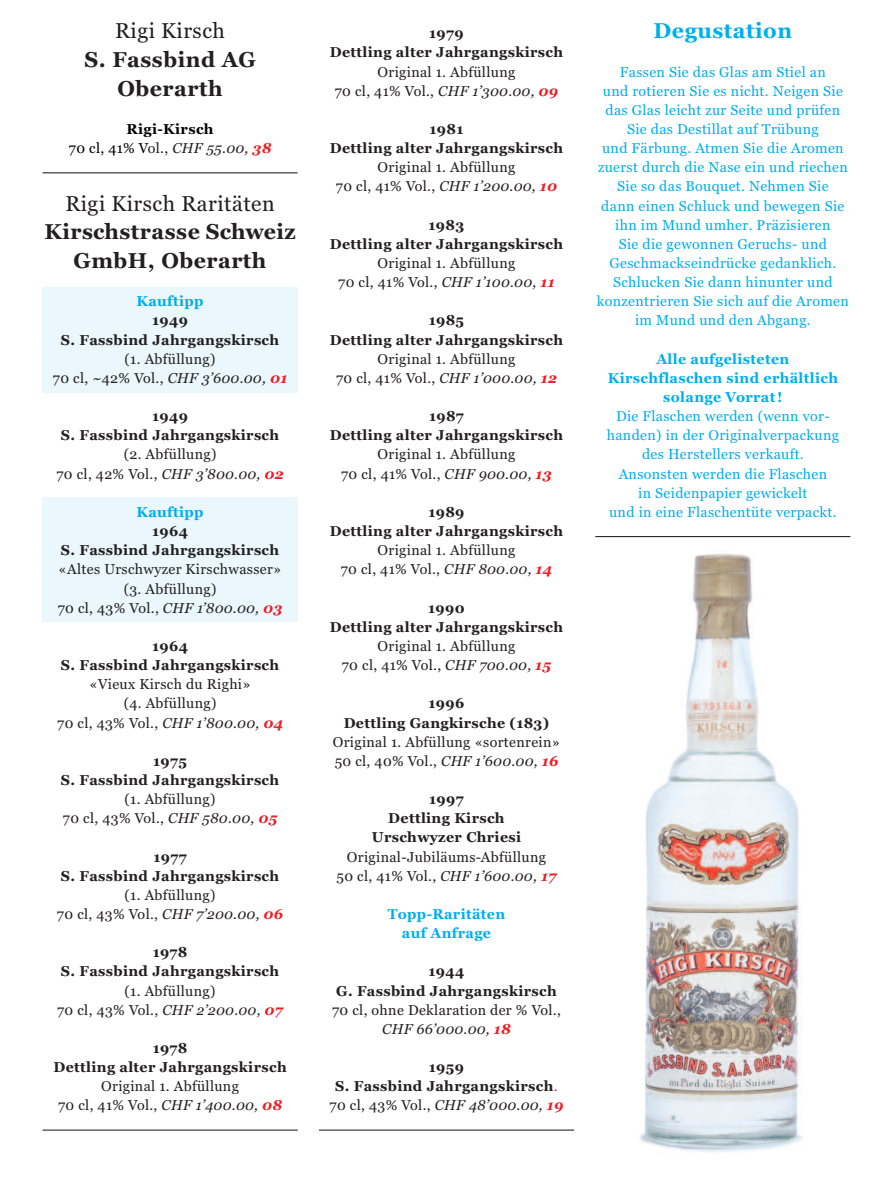
<style>
.page{position:relative;width:893px;height:1187px;background:#fff}
.page>*{position:absolute;margin:0;border:0;box-sizing:border-box;transform-origin:0 0}
.t1{font:700 21.3px/28.7px "Georgia";letter-spacing:.025em;color:#231f20;text-align:center}
.t2{font:21.3px "Georgia";letter-spacing:.025em;color:#231f20}
.t3{font:700 21.3px "Georgia";letter-spacing:.025em;color:#00aeef}
.t4{font:14.25px/19.2px "Georgia";letter-spacing:.025em;color:#231f20;text-align:center}
.t5{font:700 14.25px/19.2px "Georgia";letter-spacing:.025em;color:#231f20;text-align:center}
.t6{font:14.25px/19.2px "Georgia";letter-spacing:.025em;color:#00aeef;text-align:center}
.t7{font:700 14.25px/19.2px "Georgia";letter-spacing:.025em;color:#00aeef;text-align:center}
.t8{font:700 14.25px/19.2px "Georgia";letter-spacing:.025em;color:#000;text-align:center}
.s1{font-weight:400}
.s2{font-weight:400;color:#231f20}
.s3{font-weight:400;font-style:italic;color:#231f20}
.s4{font-style:italic;color:#ee1d23}
.s5{font-style:italic}
.s6{font-weight:700;font-style:italic;color:#ee1d23}
.s7{font-weight:400;color:#ed028c}
.s8{font-weight:400;font-style:italic}
</style>
<div class="page">
<img style="left:595px;top:536px;width:256px;height:616px">
<div style="left:43px;top:497px;width:255px;height:125px;background:#eaf7fd"></div>
<div style="left:43px;top:287px;width:255px;height:105px;background:#eaf7fd"></div>
<hr style="left:43px;top:172px;width:255px;height:1px;background:#231f20">
<hr style="left:43px;top:1129px;width:255px;height:1px;background:#231f20">
<hr style="left:319px;top:1129px;width:255px;height:1px;background:#231f20">
<hr style="left:595px;top:536px;width:255px;height:1px;background:#231f20">
<h1 class="t2" style="left:115px;top:18px;width:111px">Rigi Kirsch</h1>
<h1 class="t1" style="left:85px;top:45px;width:173px">S. Fassbind AG<br>Oberarth</h1>
<p class="t8" style="left:69px;top:119px;width:204px">Rigi-Kirsch<br><span class="s1">70 cl, 41% V</span><span class="s2">ol.,</span> <span class="s3">CHF 55.00,</span> <span class="s4">38</span></p>
<h1 class="t2" style="left:65px;top:191px;width:211px">Rigi Kirsch Raritäten</h1>
<h1 class="t1" style="left:44px;top:218px;width:253px">Kirschstrasse Schweiz<br>GmbH, Oberarth</h1>
<p class="t7" style="left:136px;top:292px;width:69px">Kauftipp</p>
<p class="t5" style="left:61px;top:311px;width:220px">1949<br>S. Fassbind Jahrgangskirsch</p>
<p class="t4" style="left:53px;top:349px;width:236px">(1. Abfüllung)<br>70 cl, ~42% Vol., <span class="s5">CHF 3’600.00,</span> <span class="s6">01</span></p>
<p class="t5" style="left:61px;top:406px;width:220px">1949<br>S. Fassbind Jahrgangskirsch</p>
<p class="t4" style="left:56px;top:445px;width:229px">(2. Abfüllung)<br>70 cl, 42% Vol., <span class="s5">CHF 3’800.00,</span> <span class="s6">02</span></p>
<p class="t7" style="left:136px;top:502px;width:69px">Kauftipp</p>
<p class="t5" style="left:61px;top:521px;width:220px">1964<br>S. Fassbind Jahrgangskirsch</p>
<p class="t4" style="left:58px;top:560px;width:226px">«Altes Urschwyzer Kirschwasser» (3. Abfüllung)<br>70 cl, 43% Vol., <span class="s5">CHF 1’800.00,</span> <span class="s6">03</span></p>
<p class="t5" style="left:61px;top:636px;width:220px">1964<br>S. Fassbind Jahrgangskirsch</p>
<p class="t4" style="left:57px;top:674px;width:227px">«Vieux Kirsch du Righi»<br>(4. Abfüllung)<br>70 cl, 43% Vol., <span class="s5">CHF 1’800.00,</span> <span class="s6">04</span></p>
<p class="t5" style="left:61px;top:751px;width:220px">1975<br>S. Fassbind Jahrgangskirsch</p>
<p class="t4" style="left:63px;top:789px;width:216px">(1. Abfüllung)<br>70 cl, 43% Vol., <span class="s5">CHF 580.00,</span> <span class="s6">05</span></p>
<p class="t5" style="left:61px;top:847px;width:220px">1977<br>S. Fassbind Jahrgangskirsch</p>
<p class="t4" style="left:57px;top:885px;width:228px">(1. Abfüllung)<br>70 cl, 43% Vol., <span class="s5">CHF 7’200.00,</span> <span class="s6">06</span></p>
<p class="t5" style="left:61px;top:942px;width:220px">1978<br>S. Fassbind Jahrgangskirsch</p>
<p class="t4" style="left:57px;top:980px;width:227px">(1. Abfüllung)<br>70 cl, 43% Vol., <span class="s5">CHF 2’200.00,</span> <span class="s6">07</span></p>
<p class="t5" style="left:54px;top:1038px;width:235px">1978<br>Dettling alter Jahrgangskirsch</p>
<p class="t4" style="left:58px;top:1076px;width:225px">Original 1. Abfüllung<br>70 cl, 41% Vol., <span class="s5">CHF 1’400.00,</span> <span class="s6">08</span></p>
<p class="t5" style="left:330px;top:24px;width:235px">1979<br>Dettling alter Jahrgangskirsch</p>
<p class="t4" style="left:335px;top:62px;width:225px">Original 1. Abfüllung<br>70 cl, 41% Vol., <span class="s5">CHF 1’300.00,</span> <span class="s6">09</span></p>
<p class="t5" style="left:330px;top:119px;width:235px">1981<br>Dettling alter Jahrgangskirsch</p>
<p class="t4" style="left:336px;top:158px;width:223px">Original 1. Abfüllung<br>70 cl, 41% Vol., <span class="s5">CHF 1’200.00,</span> <span class="s6">10</span></p>
<p class="t5" style="left:330px;top:215px;width:235px">1983<br>Dettling alter Jahrgangskirsch</p>
<p class="t4" style="left:338px;top:253px;width:218px">Original 1. Abfüllung<br>70 cl, 41% Vol., <span class="s5">CHF 1’100.00,</span> <span class="s6">11</span></p>
<p class="t5" style="left:330px;top:311px;width:235px">1985<br>Dettling alter Jahrgangskirsch</p>
<p class="t4" style="left:336px;top:349px;width:222px">Original 1. Abfüllung<br>70 cl, 41% Vol., <span class="s5">CHF 1’000.00,</span> <span class="s6">12</span></p>
<p class="t5" style="left:330px;top:406px;width:235px">1987<br>Dettling alter Jahrgangskirsch</p>
<p class="t4" style="left:341px;top:445px;width:212px">Original 1. Abfüllung<br>70 cl, 41% Vol., <span class="s5">CHF 900.00,</span> <span class="s6">13</span></p>
<p class="t5" style="left:330px;top:502px;width:235px">1989<br>Dettling alter Jahrgangskirsch</p>
<p class="t4" style="left:341px;top:540px;width:213px">Original 1. Abfüllung<br>70 cl, 41% Vol., <span class="s5">CHF 800.00,</span> <span class="s6">14</span></p>
<p class="t5" style="left:330px;top:598px;width:235px">1990<br>Dettling alter Jahrgangskirsch</p>
<p class="t4" style="left:342px;top:636px;width:211px">Original 1. Abfüllung<br>70 cl, 41% Vol., <span class="s5">CHF 700.00,</span> <span class="s6">15</span></p>
<p class="t5" style="left:344px;top:693px;width:207px">1996<br>Dettling Gangkirsche (183)</p>
<p class="t4" style="left:333px;top:732px;width:229px;text-align:left">Original 1. Abfüllung «sortenrein»<br>50 cl, 40% Vol., <span class="s5">CHF 1’600.00,</span> <span class="s6">16</span></p>
<p class="t5" style="left:372px;top:789px;width:151px">1997<br>Dettling Kirsch<br>Urschwyzer Chriesi</p>
<p class="t4" style="left:337px;top:847px;width:221px">Original-Jubiläums-Abfüllung<br>50 cl, 41% Vol., <span class="s5">CHF 1’600.00,</span> <span class="s6">17</span></p>
<p class="t7" style="left:388px;top:904px;width:119px">Topp-Raritäten auf Anfrage</p>
<p class="t5" style="left:336px;top:961px;width:222px">1944<br>G. Fassbind Jahrgangskirsch</p>
<p class="t4" style="left:332px;top:1000px;width:230px">70 cl, ohne Deklaration der % Vol.,<br><span class="s5">CHF 66’000.00,</span> <span class="s6">18</span></p>
<p class="t5" style="left:330px;top:1057px;width:235px">1959<br>S. Fassbind Jahrgangskirsch<span class="s7">.<br></span><span class="s1">70 cl, 43% Vol.,</span> <span class="s8">CHF 48’000.00,</span> <span class="s4">19</span></p>
<h1 class="t3" style="left:654px;top:18px;width:140px">Degustation</h1>
<p class="t6" style="left:597px;top:62px;width:254px">Fassen Sie das Glas am Stiel an<br>und rotieren Sie es nicht. Neigen Sie das Glas leicht zur Seite und prüfen<br>Sie das Destillat auf Trübung<br>und Färbung. Atmen Sie die Aromen zuerst durch die Nase ein und riechen<br>Sie so das Bouquet. Nehmen Sie<br>dann einen Schluck und bewegen Sie ihn im Mund umher. Präzisieren<br>Sie die gewonnen Geruchs- und<br>Geschmackseindrücke gedanklich.<br>Schlucken Sie dann hinunter und konzentrieren Sie sich auf die Aromen im Mund und den Abgang.</p>
<p class="t7" style="left:608px;top:349px;width:232px">Alle aufgelisteten<br>Kirschflaschen sind erhältlich solange Vorrat!</p>
<p class="t6" style="left:607px;top:406px;width:234px">Die Flaschen werden (wenn vor&shy;handen) in der Originalverpackung des Herstellers verkauft.<br>Ansonsten werden die Flaschen<br>in Seidenpapier gewickelt<br>und in eine Flaschentüte verpackt.</p>
</div>
